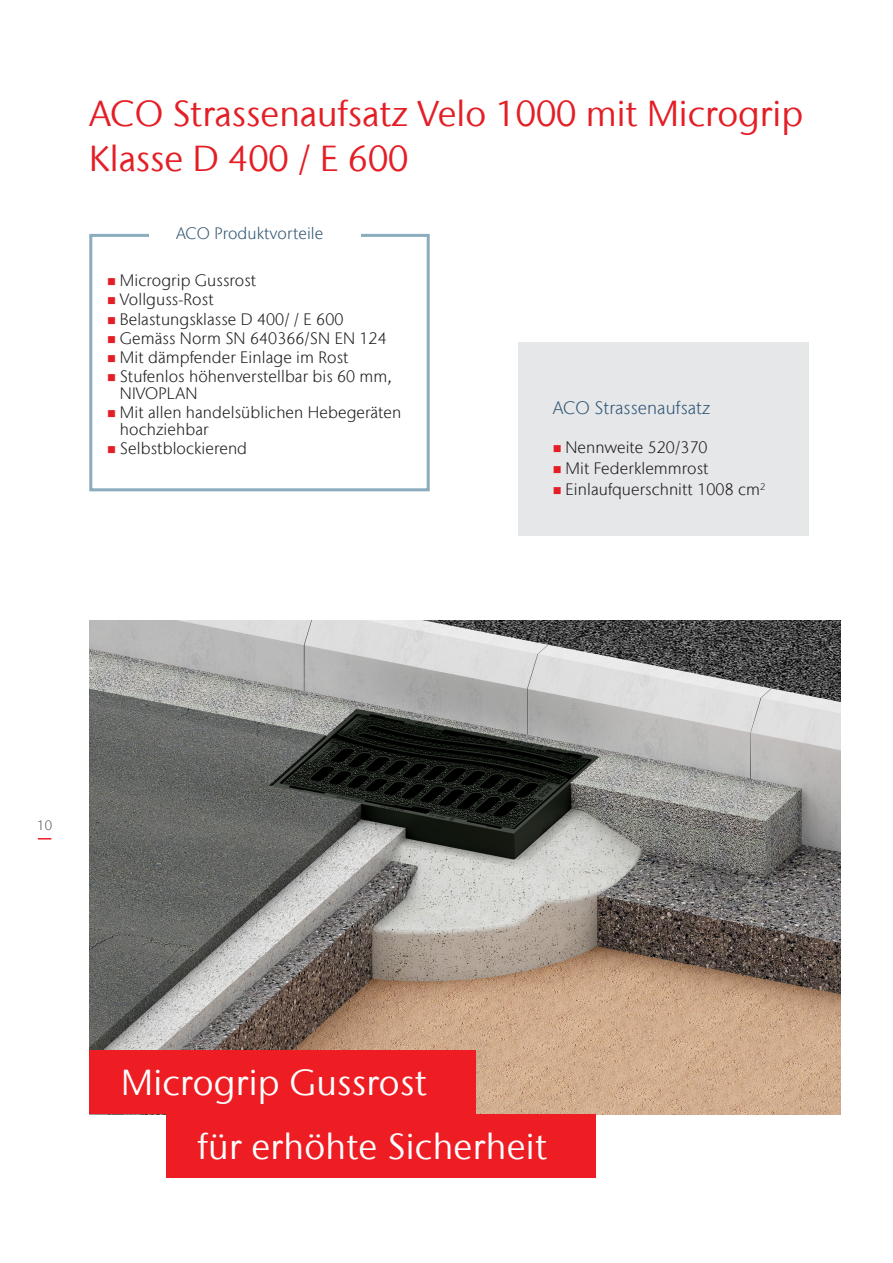
<style>
.page{position:relative;width:893px;height:1263px;background:#fff}
.page>*{position:absolute;margin:0;border:0;box-sizing:border-box;transform-origin:0 0}
.Ebene3{font:36px "Stone Sans IIITC Com";color:#e41e25}
.Title_Cluster_Red{font:36px "Stone Sans IIITC Com";letter-spacing:.01em;color:#fff}
.Enumeration_1_Produc{font:300 18px "Stone Sans IIITC Com";letter-spacing:.005em;color:#335875}
.t1{font:300 16.5px/17px "Stone Sans IIITC Com";letter-spacing:.005em;color:#231f20}
.Info_box{font:300 16.5px "Stone Sans IIITC Com";letter-spacing:.005em;color:#335875}
.t2{font:300 13.5px "Stone Sans IIITC Com";color:#57585a}
.s1{color:#e41e25}
</style>
<div class="page">
<svg style="left:38px;top:838px;width:13px;height:1px"></svg>
<img style="left:89px;top:620px;width:751px;height:494px">
<div style="left:89px;top:234px;width:341px;height:257px;border:3px solid #8aacbc"></div>
<div style="left:149px;top:216px;width:212px;height:32px;background:#fff"></div>
<div style="left:519px;top:342px;width:290px;height:194px;background:#e6e7e9"></div>
<div style="left:166px;top:1114px;width:429px;height:64px;background:#ee1d23"></div>
<div style="left:89px;top:1050px;width:387px;height:64px;background:#ee1d23"></div>
<p class="Ebene3" style="left:89px;top:91px;width:715px">ACO Strassenaufsatz Velo 1000 mit Microgrip</p>
<p class="Ebene3" style="left:89px;top:136px;width:321px">Klasse D 400 / E 600</p>
<p class="Info_box" style="left:176px;top:223px;width:149px">ACO Produktvorteile</p>
<p class="t1" style="left:107px;top:272px;width:151px"><span class="s1">■</span> Microgrip Gussrost</p>
<p class="t1" style="left:107px;top:291px;width:108px"><span class="s1">■</span> Vollguss-Rost</p>
<p class="t1" style="left:107px;top:310px;width:238px"><span class="s1">■</span> Belastungsklasse D 400/ / E 600</p>
<p class="t1" style="left:107px;top:329px;width:281px"><span class="s1">■</span> Gemäss Norm SN 640366/SN EN 124</p>
<p class="t1" style="left:107px;top:349px;width:243px"><span class="s1">■</span> Mit dämpfender Einlage im Rost</p>
<p class="t1" style="left:120px;top:368px;width:274px;text-indent:-13px"><span class="s1">■</span> Stufenlos höhenverstellbar bis 60 mm,<br>NIVOPLAN</p>
<p class="t1" style="left:120px;top:404px;width:283px;text-indent:-13px"><span class="s1">■</span> Mit allen handelsüblichen Hebegeräten hochziehbar</p>
<p class="t1" style="left:107px;top:440px;width:142px"><span class="s1">■</span> Selbstblockierend</p>
<p class="Enumeration_1_Produc" style="left:553px;top:397px;width:159px">ACO Strassenaufsatz</p>
<p class="t1" style="left:553px;top:439px;width:156px"><span class="s1">■</span> Nennweite 520/370</p>
<p class="t1" style="left:553px;top:460px;width:157px"><span class="s1">■</span> Mit Federklemmrost</p>
<p class="t1" style="left:553px;top:481px;width:214px"><span class="s1">■</span> Einlaufquerschnitt 1008 cm<sup>2</sup></p>
<p class="t2" style="left:37px;top:816px;width:16px">10</p>
<p class="Title_Cluster_Red" style="left:121px;top:1060px;width:307px">Microgrip Gussrost</p>
<p class="Title_Cluster_Red" style="left:198px;top:1124px;width:351px">für erhöhte Sicherheit</p>
</div>
